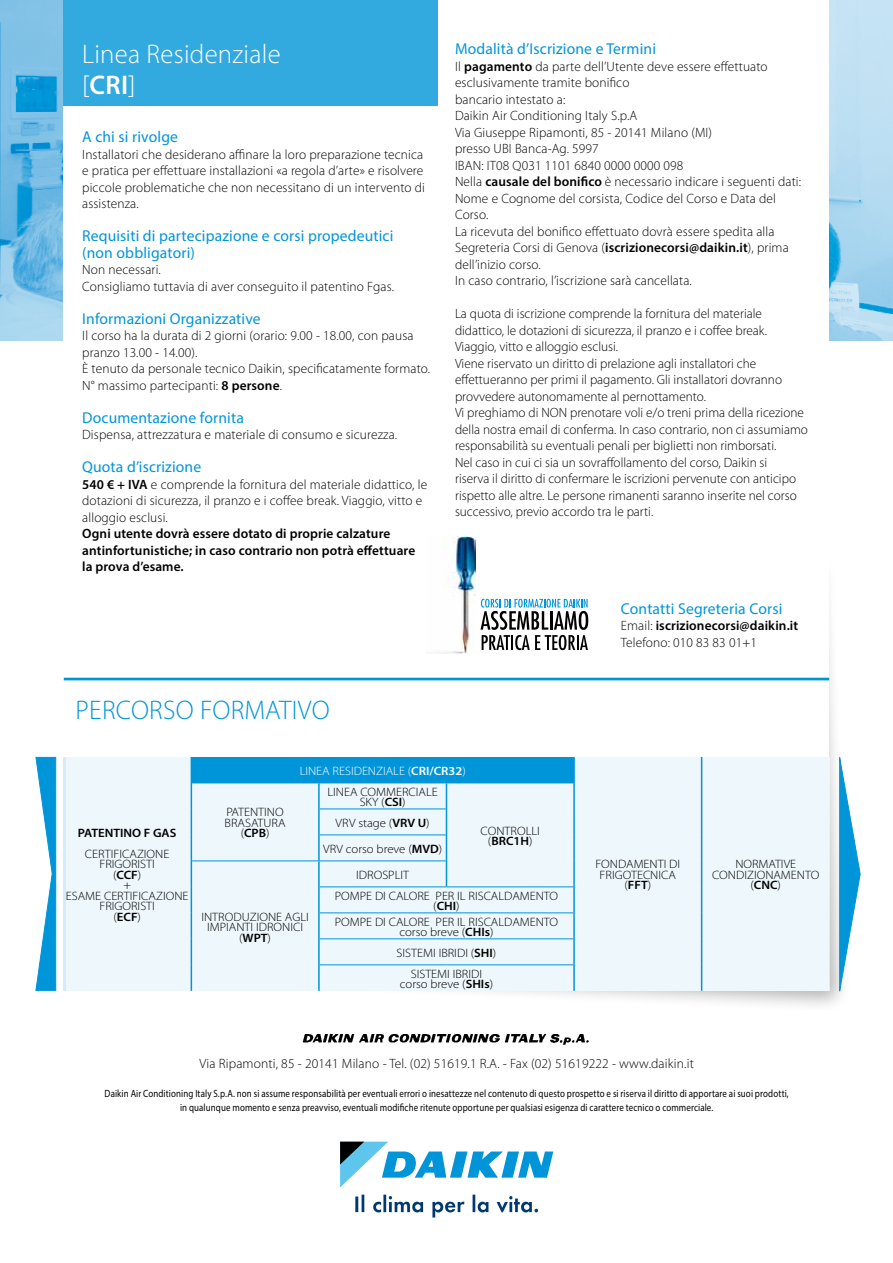
<style>
.page{position:relative;width:893px;height:1263px;background:#fff}
.page>*{position:absolute;margin:0;border:0;box-sizing:border-box;transform-origin:0 0}
.t1{font:300 27px/31.5px "Myriad Pro";letter-spacing:.01em;color:#fff}
.t2{font:300 27px "Myriad Pro";letter-spacing:.01em;color:#0095d8}
.t3{font:15.75px/16.5px "Myriad Pro";letter-spacing:.01em;color:#0095d8}
.t4{font:300 13.5px/16.5px "Myriad Pro";letter-spacing:.01em;color:#000}
.t5{font:600 13.5px/16.5px "Myriad Pro";letter-spacing:.01em;color:#000}
.t6{font:300 12.15px/10.5px "Myriad Pro";color:#000;text-align:center;scale:1.06 1}
.t7{font:300 12.15px "Myriad Pro";color:#fff;scale:1.06 1}
.t8{font:600 12.15px "Myriad Pro";color:#000;scale:1.06 1}
.t9{font:10.5px/13.5px "Myriad Pro";letter-spacing:.01em;color:#000;text-align:center;scale:.85 1}
.s1{font-weight:600}
</style>
<div class="page">
<svg style="left:0;top:0;width:64px;height:340px;background:#71bbe4"></svg>
<svg style="left:829px;top:0;width:64px;height:340px;background:#b0d9f0"></svg>
<div style="left:238px;top:550px;width:613px;height:463px;background:#000;opacity:.3"></div>
<div style="left:64px;top:0;width:765px;height:991px;background:#fff"></div>
<div style="left:64px;top:0;width:374px;height:106px;background:#33aadf"></div>
<img style="left:302px;top:1034px;width:287px;height:11px">
<svg style="left:340px;top:1142px;width:213px;height:45px"></svg>
<svg style="left:355px;top:1194px;width:183px;height:23px"></svg>
<img style="left:435px;top:537px;width:41px;height:117px">
<svg style="left:480px;top:599px;width:108px;height:51px"></svg>
<div style="left:66px;top:757px;width:764px;height:234px;background:#eef7fc"></div>
<hr style="left:64px;top:678px;width:765px;height:2px;background:#0095d8">
<svg style="left:35px;top:756px;width:22px;height:235px"></svg>
<svg style="left:839px;top:747px;width:22px;height:254px"></svg>
<div style="left:191px;top:757px;width:383px;height:26px;background:#0095d8"></div>
<hr style="left:573px;top:757px;width:2px;height:26px;background:#0095d8">
<svg style="left:701px;top:757px;width:1px;height:234px"></svg>
<hr style="left:318px;top:783px;width:2px;height:26px;background:#0095d8">
<hr style="left:573px;top:783px;width:2px;height:26px;background:#0095d8">
<hr style="left:573px;top:809px;width:2px;height:26px;background:#0095d8">
<hr style="left:573px;top:835px;width:2px;height:26px;background:#0095d8">
<hr style="left:573px;top:861px;width:2px;height:26px;background:#0095d8">
<hr style="left:320px;top:808px;width:126px;height:1px;background:#0095d8">
<hr style="left:318px;top:809px;width:2px;height:26px;background:#0095d8">
<hr style="left:320px;top:834px;width:126px;height:1px;background:#0095d8">
<hr style="left:318px;top:835px;width:2px;height:25px;background:#0095d8">
<hr style="left:192px;top:860px;width:127px;height:1px;background:#0095d8">
<svg style="left:191px;top:783px;width:1px;height:208px"></svg>
<hr style="left:319px;top:860px;width:127px;height:1px;background:#0095d8">
<hr style="left:318px;top:861px;width:2px;height:26px;background:#0095d8">
<svg style="left:446px;top:783px;width:1px;height:103px"></svg>
<hr style="left:320px;top:886px;width:126px;height:1px;background:#0095d8">
<hr style="left:446px;top:886px;width:127px;height:1px;background:#0095d8">
<hr style="left:320px;top:912px;width:126px;height:1px;background:#0095d8">
<hr style="left:446px;top:912px;width:127px;height:1px;background:#0095d8">
<hr style="left:320px;top:938px;width:126px;height:1px;background:#0095d8">
<hr style="left:446px;top:938px;width:127px;height:1px;background:#0095d8">
<hr style="left:320px;top:964px;width:126px;height:1px;background:#0095d8">
<hr style="left:446px;top:964px;width:127px;height:1px;background:#0095d8">
<hr style="left:318px;top:887px;width:2px;height:26px;background:#0095d8">
<hr style="left:573px;top:887px;width:2px;height:26px;background:#0095d8">
<hr style="left:318px;top:913px;width:2px;height:26px;background:#0095d8">
<hr style="left:573px;top:913px;width:2px;height:26px;background:#0095d8">
<hr style="left:318px;top:939px;width:2px;height:26px;background:#0095d8">
<hr style="left:573px;top:939px;width:2px;height:26px;background:#0095d8">
<hr style="left:318px;top:965px;width:2px;height:26px;background:#0095d8">
<hr style="left:573px;top:965px;width:2px;height:26px;background:#0095d8">
<h1 class="t1" style="left:82px;top:38px;width:200px">Linea Residenziale [<span class="s1">CRI</span>]</h1>
<p class="t3" style="left:82px;top:128px;width:97px">A chi si rivolge</p>
<p class="t4" style="left:82px;top:146px;width:344px">Installatori che desiderano affinare la loro preparazione tecnica e pratica per effettuare installazioni «a regola d’arte» e risolvere piccole problematiche che non necessitano di un intervento di assistenza.</p>
<p class="t3" style="left:82px;top:227px;width:313px">Requisiti di partecipazione e corsi propedeutici (non obbligatori)</p>
<p class="t4" style="left:82px;top:261px;width:313px">Non necessari.<br>Consigliamo tuttavia di aver conseguito il patentino Fgas.</p>
<p class="t3" style="left:82px;top:310px;width:180px">Informazioni Organizzative</p>
<p class="t4" style="left:82px;top:327px;width:349px">Il corso ha la durata di 2 giorni (orario: 9.00 - 18.00, con pausa pranzo 13.00 - 14.00).<br>È tenuto da personale tecnico Daikin, specificatamente formato.<br>N° massimo partecipanti: <span class="s1">8 persone</span>.</p>
<p class="t3" style="left:82px;top:409px;width:163px">Documentazione fornita</p>
<p class="t4" style="left:82px;top:426px;width:317px">Dispensa, attrezzatura e materiale di consumo e sicurezza.</p>
<p class="t3" style="left:82px;top:458px;width:121px">Quota d’iscrizione</p>
<p class="t4" style="left:82px;top:476px;width:346px"><span class="s1">540 € + IVA</span> e comprende la fornitura del materiale didattico, le dotazioni di sicurezza, il pranzo e i coffee break. Viaggio, vitto e alloggio esclusi.</p>
<p class="t5" style="left:82px;top:525px;width:335px">Ogni utente dovrà essere dotato di proprie calzature antinfortunistiche; in caso contrario non potrà effettuare la prova d’esame.</p>
<h1 class="t2" style="left:76px;top:693px;width:256px">PERCORSO FORMATIVO</h1>
<p class="t3" style="left:455px;top:41px;width:203px">Modalità d’Iscrizione e Termini</p>
<p class="t4" style="left:455px;top:58px;width:348px">Il <span class="s1">pagamento</span> da parte dell’Utente deve essere effettuato esclusivamente tramite bonifico<br>bancario intestato a:<br>Daikin Air Conditioning Italy S.p.A<br>Via Giuseppe Ripamonti, 85 - 20141 Milano (MI)<br>presso UBI Banca-Ag. 5997<br>IBAN: IT08 Q031 1101 6840 0000 0000 098<br>Nella <span class="s1">causale del bonifico</span> è necessario indicare i seguenti dati:<br>Nome e Cognome del corsista, Codice del Corso e Data del Corso.<br>La ricevuta del bonifico effettuato dovrà essere spedita alla Segreteria Corsi di Genova (<span class="s1">iscrizionecorsi@daikin.it</span>), prima dell’inizio corso.<br>In caso contrario, l’iscrizione sarà cancellata.</p>
<p class="t4" style="left:455px;top:305px;width:354px">La quota di iscrizione comprende la fornitura del materiale didattico, le dotazioni di sicurezza, il pranzo e i coffee break.<br>Viaggio, vitto e alloggio esclusi.<br>Viene riservato un diritto di prelazione agli installatori che effettueranno per primi il pagamento. Gli installatori dovranno provvedere autonomamente al pernottamento.<br>Vi preghiamo di NON prenotare voli e/o treni prima della ricezione della nostra email di conferma. In caso contrario, non ci assumiamo responsabilità su eventuali penali per biglietti non rimborsati.<br>Nel caso in cui ci sia un sovraffollamento del corso, Daikin si<br>riserva il diritto di confermare le iscrizioni pervenute con anticipo rispetto alle altre. Le persone rimanenti saranno inserite nel corso successivo, previo accordo tra le parti.</p>
<p class="t3" style="left:621px;top:600px;width:163px">Contatti Segreteria Corsi</p>
<p class="t4" style="left:621px;top:617px;width:179px">Email: <span class="s1">iscrizionecorsi@daikin.it<br></span>Telefono: 010 83 83 01+1</p>
<p class="t8" style="left:78px;top:825px;width:94px">PATENTINO F GAS</p>
<p class="t6" style="left:66px;top:848px;width:117px">CERTIFICAZIONE<br>FRIGORISTI<br>(<span class="s1">CCF</span>)<br>+<br>ESAME CERTIFICAZIONE<br>FRIGORISTI<br>(<span class="s1">ECF</span>)</p>
<p class="t6" style="left:225px;top:807px;width:59px">PATENTINO<br>BRASATURA (<span class="s1">CPB</span>)</p>
<p class="t7" style="left:300px;top:763px;width:158px">LINEA RESIDENZIALE (<span class="s1">CRI/CR32</span>)</p>
<p class="t6" style="left:327px;top:786px;width:106px">LINEA COMMERCIALE<br>SKY (<span class="s1">CSI</span>)</p>
<p class="t6" style="left:323px;top:810px;width:114px;line-height:26px">VRV stage (<span class="s1">VRV U</span>)<br>VRV corso breve (<span class="s1">MVD</span>)</p>
<p class="t6" style="left:481px;top:825px;width:57px">CONTROLLI (<span class="s1">BRC1H</span>)</p>
<p class="t6" style="left:201px;top:911px;width:103px">INTRODUZIONE AGLI<br>IMPIANTI IDRONICI (<span class="s1">WPT</span>)</p>
<p class="t6" style="left:335px;top:864px;width:212px;line-height:20.7px;text-align:left;text-indent:21px">IDROSPLIT<br>POMPE DI CALORE PER IL RISCALDAMENTO</p>
<p class="t6" style="left:335px;top:898px;width:212px;line-height:15.5px">(<span class="s1">CHI</span>)<br>POMPE DI CALORE PER IL RISCALDAMENTO</p>
<p class="t6" style="left:397px;top:921px;width:96px;line-height:20.9px">corso breve (<span class="s1">CHIs</span>)<br>SISTEMI IBRIDI (<span class="s1">SHI</span>)<br>SISTEMI IBRIDI</p>
<p class="t6" style="left:400px;top:979px;width:89px">corso breve (<span class="s1">SHIs</span>)</p>
<p class="t6" style="left:595px;top:859px;width:82px">FONDAMENTI DI<br>FRIGOTECNICA (<span class="s1">FFT</span>)</p>
<p class="t6" style="left:712px;top:859px;width:103px">NORMATIVE<br>CONDIZIONAMENTO (<span class="s1">CNC</span>)</p>
<p class="t4" style="left:199px;top:1055px;width:496px">Via Ripamonti, 85 - 20141 Milano - Tel. (02) 51619.1 R.A. - Fax (02) 51619222 - www.daikin.it</p>
<p class="t9" style="left:105px;top:1087px;width:806px">Daikin Air Conditioning Italy S.p.A. non si assume responsabilità per eventuali errori o inesattezze nel contenuto di questo prospetto e si riserva il diritto di apportare ai suoi prodotti, in qualunque momento e senza preavviso, eventuali modifiche ritenute opportune per qualsiasi esigenza di carattere tecnico o commerciale.</p>
</div>
